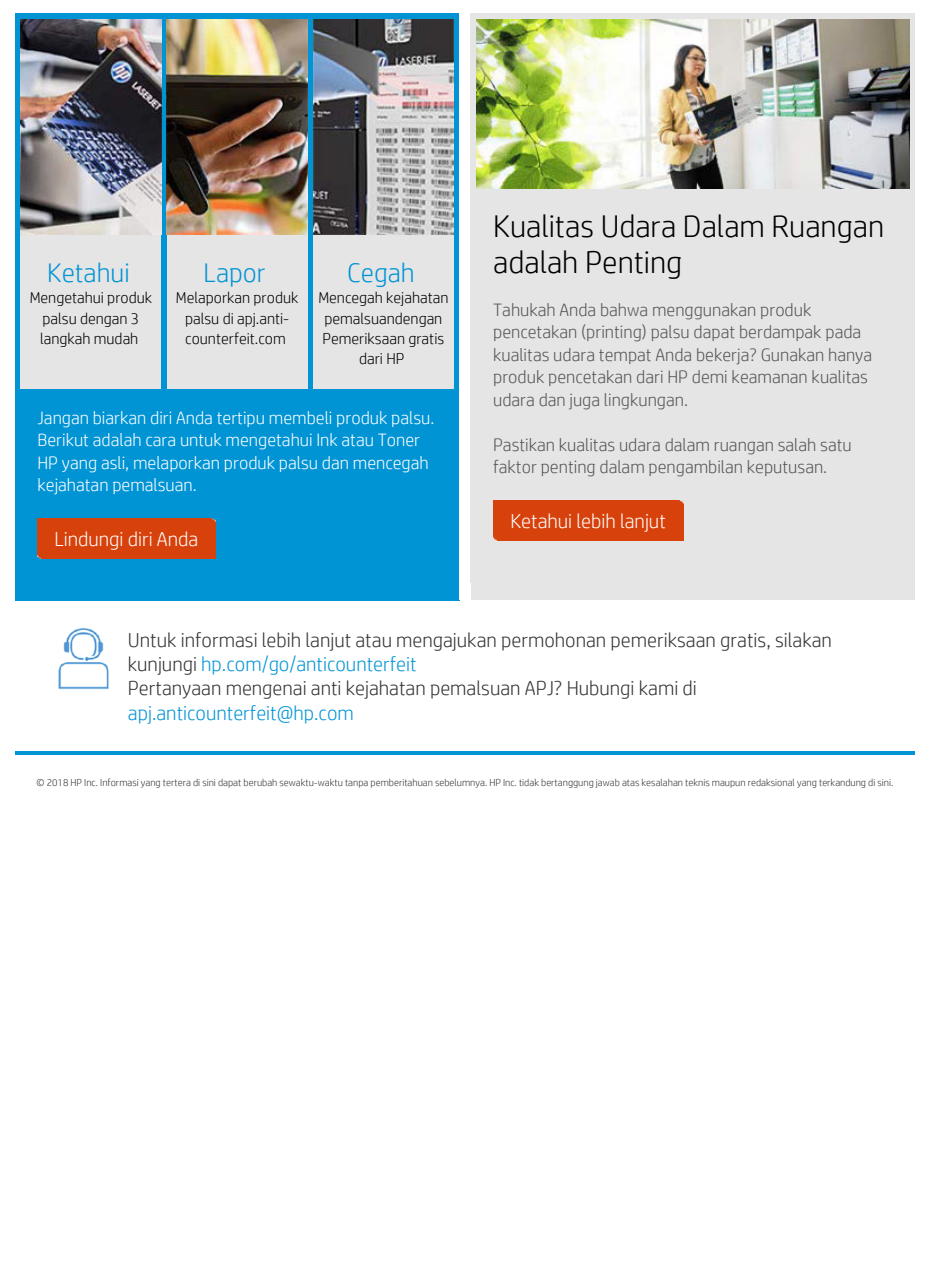
<style>
.page{position:relative;width:930px;height:1263px;background:#fff}
.page>*{position:absolute;margin:0;border:0;box-sizing:border-box;transform-origin:0 0}
.t1{font:300 31.5px/36px "HP Simplified";color:#000}
.t2{font:300 27px "HP Simplified";color:#0094d5}
.t3{font:300 20.25px/24.3px "HP Simplified";color:#333}
.t4{font:300 20.25px "HP Simplified";color:#fff}
.t5{font:300 20.25px "HP Simplified";color:#0094d5}
.t6{font:300 18px/22.5px "HP Simplified";color:#555}
.t7{font:300 18px/22.5px "HP Simplified";color:#fff}
.t8{font:300 15.75px/20.2px "HP Simplified";color:#000;text-align:center}
.t9{font:300 10.2px "HP Simplified";color:#333}
.s1{color:#0094d5}
</style>
<div class="page">
<svg style="left:15px;top:13px;width:444px;height:376px;background:#0a93cf"></svg>
<div style="left:21px;top:20px;width:140px;height:369px;background:#e5e5e5"></div>
<div style="left:167px;top:20px;width:141px;height:369px;background:#e5e5e5"></div>
<div style="left:313px;top:20px;width:141px;height:369px;background:#e5e5e5"></div>
<div style="left:15px;top:389px;width:444px;height:211px;background:#0094d5"></div>
<div style="left:54px;top:518px;width:144px;height:41px;background:#d7410b"></div>
<svg style="left:471px;top:14px;width:444px;height:176px;background:#dbdcd6"></svg>
<div style="left:471px;top:190px;width:444px;height:392px;background:#e5e5e5"></div>
<div style="left:510px;top:500px;width:156px;height:41px;background:#d7410b"></div>
<hr style="left:15px;top:752px;width:900px;height:3px;background:#0094d5">
<img style="left:21px;top:20px;width:140px;height:215px">
<img style="left:167px;top:20px;width:141px;height:215px">
<img style="left:313px;top:20px;width:141px;height:215px">
<img style="left:38px;top:518px;width:16px;height:41px">
<img style="left:198px;top:518px;width:17px;height:41px">
<img style="left:476px;top:20px;width:433px;height:169px">
<img style="left:493px;top:500px;width:17px;height:41px">
<img style="left:666px;top:500px;width:17px;height:41px">
<img style="left:58px;top:628px;width:51px;height:62px">
<h2 class="t2" style="left:47px;top:257px;width:84px">Ketahui</h2>
<p class="t8" style="left:30px;top:288px;width:124px">Mengetahui produk palsu dengan 3 langkah mudah</p>
<h2 class="t2" style="left:204px;top:257px;width:64px">Lapor</h2>
<p class="t8" style="left:176px;top:288px;width:124px">Melaporkan produk palsu di apj.anti&shy;counterfeit.com</p>
<h2 class="t2" style="left:347px;top:257px;width:69px">Cegah</h2>
<p class="t8" style="left:318px;top:288px;width:132px">Mencegah kejahatan pemalsuandengan<br>Pemeriksaan gratis dari HP</p>
<p class="t7" style="left:38px;top:406px;width:398px">Jangan biarkan diri Anda tertipu membeli produk palsu.<br>Berikut adalah cara untuk mengetahui Ink atau Toner HP yang asli, melaporkan produk palsu dan mencegah kejahatan pemalsuan.</p>
<p class="t4" style="left:54px;top:528px;width:145px">Lindungi diri Anda</p>
<h1 class="t1" style="left:493px;top:208px;width:393px">Kualitas Udara Dalam Ruangan adalah Penting</h1>
<p class="t6" style="left:493px;top:298px;width:381px">Tahukah Anda bahwa menggunakan produk pencetakan (printing) palsu dapat berdampak pada kualitas udara tempat Anda bekerja? Gunakan hanya produk pencetakan dari HP demi keamanan kualitas udara dan juga lingkungan.</p>
<p class="t6" style="left:493px;top:433px;width:360px">Pastikan kualitas udara dalam ruangan salah satu faktor penting dalam pengambilan keputusan.</p>
<p class="t4" style="left:510px;top:510px;width:157px">Ketahui lebih lanjut</p>
<p class="t3" style="left:128px;top:627px;width:706px">Untuk informasi lebih lanjut atau mengajukan permohonan pemeriksaan gratis, silakan kunjungi <span class="s1">hp.com/go/anticounterfeit<br></span>Pertanyaan mengenai anti kejahatan pemalsuan APJ? Hubungi kami di</p>
<p class="t5" style="left:128px;top:701px;width:227px">apj.anticounterfeit@hp.com</p>
<p class="t9" style="left:37px;top:777px;width:858px">© 2018 HP Inc. Informasi yang tertera di sini dapat berubah sewaktu-waktu tanpa pemberitahuan sebelumnya. HP Inc. tidak bertanggung jawab atas kesalahan teknis maupun redaksional yang terkandung di sini.</p>
</div>
